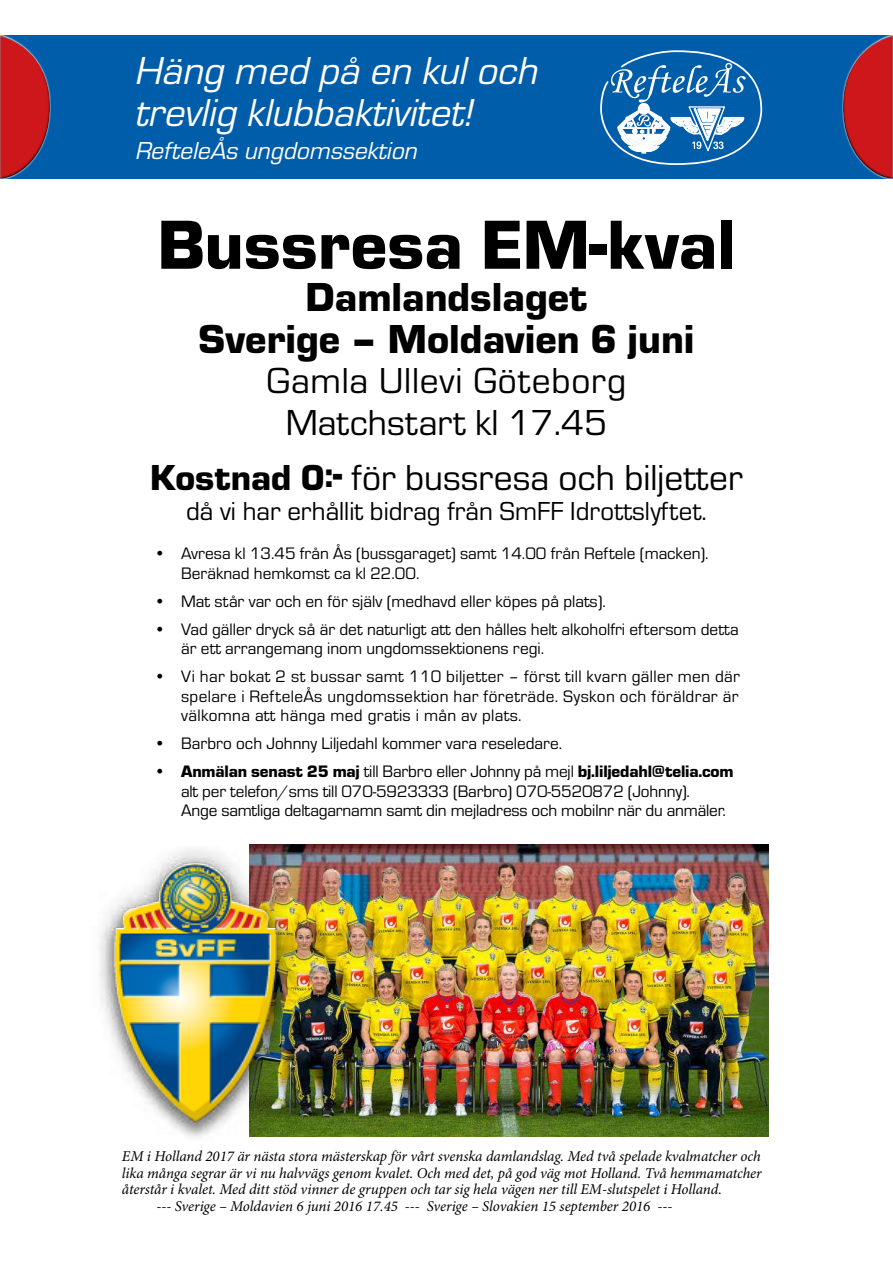
<style>
.page{position:relative;width:893px;height:1263px;background:#fff}
.page>*{position:absolute;margin:0;border:0;box-sizing:border-box;transform-origin:0 0}
.t1{font:700 72px "ESBE Eurostile";color:#000}
.t2{font:700 42px/42px "ESBE Eurostile";color:#000;text-align:center}
.t3{font:italic 40.5px/42px "ESBE Eurostile";color:#fff}
.t4{font:37.5px/42px "ESBE Eurostile";letter-spacing:.01em;color:#000;text-align:center}
.t5{font:27px "ESBE Eurostile";color:#000}
.t6{font:italic 25.5px "ESBE Eurostile";color:#fff}
.t7{font:17.25px/19.5px "ESBE Eurostile";color:#000}
.t8{font:italic 15px "Minion Pro";letter-spacing:-.005em;color:#000}
.s1{font-weight:700}
</style>
<div class="page">
<div style="left:0;top:35px;width:893px;height:144px;background:#005da9"></div>
<svg style="left:600px;top:50px;width:163px;height:115px"></svg>
<img style="left:249px;top:844px;width:519px;height:292px">
<img style="left:99px;top:847px;width:206px;height:291px">
<div style="left:0;top:34px;width:46px;height:145px;background:#fff;opacity:.75"></div>
<div style="left:0;top:54px;width:51px;height:125px;background:#000;opacity:.75"></div>
<div style="left:847px;top:34px;width:46px;height:145px;background:#fff;opacity:.75"></div>
<div style="left:842px;top:54px;width:51px;height:125px;background:#000;opacity:.75"></div>
<h3 class="t3" style="left:136px;top:50px;width:404px">Häng med på en kul och trevlig klubbaktivitet!</h3>
<h3 class="t6" style="left:136px;top:136px;width:284px">RefteleÅs ungdomssektion</h3>
<h1 class="t1" style="left:157px;top:205px;width:580px">Bussresa EM-kval</h1>
<h2 class="t2" style="left:198px;top:276px;width:498px">Damlandslaget<br>Sverige – Moldavien 6 juni</h2>
<h3 class="t4" style="left:267px;top:361px;width:361px">Gamla Ullevi Göteborg<br>Matchstart kl 17.45</h3>
<h3 class="t4" style="left:150px;top:457px;width:594px"><span class="s1">Kostnad 0:-</span> för bussresa och biljetter</h3>
<h3 class="t5" style="left:186px;top:496px;width:522px">då vi har erhållit bidrag från SmFF Idrottslyftet.</h3>
<p class="t7" style="left:181px;top:544px;width:529px;text-indent:-27px">• Avresa kl 13.45 från Ås (bussgaraget) samt 14.00 från Reftele (macken).<br>Beräknad hemkomst ca kl 22.00.</p>
<p class="t7" style="left:154px;top:592px;width:453px">• Mat står var och en för själv (medhavd eller köpes på plats).</p>
<p class="t7" style="left:181px;top:620px;width:559px;text-indent:-27px">• Vad gäller dryck så är det naturligt att den hålles helt alkoholfri eftersom detta är ett arrangemang inom ungdomssektionens regi.</p>
<p class="t7" style="left:181px;top:667px;width:560px;text-align:justify;text-indent:-27px">• Vi har bokat 2 st bussar samt 110 biljetter – först till kvarn gäller men där spelare i RefteleÅs ungdomssektion har företräde. Syskon och föräldrar är välkomna att hänga med gratis i mån av plats.</p>
<p class="t7" style="left:154px;top:734px;width:410px">• Barbro och Johnny Liljedahl kommer vara reseledare.</p>
<p class="t7" style="left:181px;top:762px;width:554px;text-indent:-27px"><span class="s1">• Anmälan senast 25 maj</span> till Barbro eller Johnny på mejl <span class="s1">bj.liljedahl@telia.com </span>alt per telefon/sms till 070-5923333 (Barbro) 070-5520872 (Johnny).<br>Ange samtliga deltagarnamn samt din mejladress och mobilnr när du anmäler.</p>
<p class="t8" style="left:122px;top:1147px;width:640px">EM i Holland 2017 är nästa stora mästerskap för vårt svenska damlandslag. Med två spelade kvalmatcher och</p>
<p class="t8" style="left:122px;top:1164px;width:641px">lika många segrar är vi nu halvvägs genom kvalet. Och med det, på god väg mot Holland. Två hemmamatcher</p>
<p class="t8" style="left:122px;top:1180px;width:601px">återstår i kvalet. Med ditt stöd vinner de gruppen och tar sig hela vägen ner till EM-slutspelet i Holland.</p>
<p class="t8" style="left:156px;top:1197px;width:517px">--- Sverige – Moldavien 6 juni 2016 17.45 --- Sverige – Slovakien 15 september 2016 ---</p>
</div>
